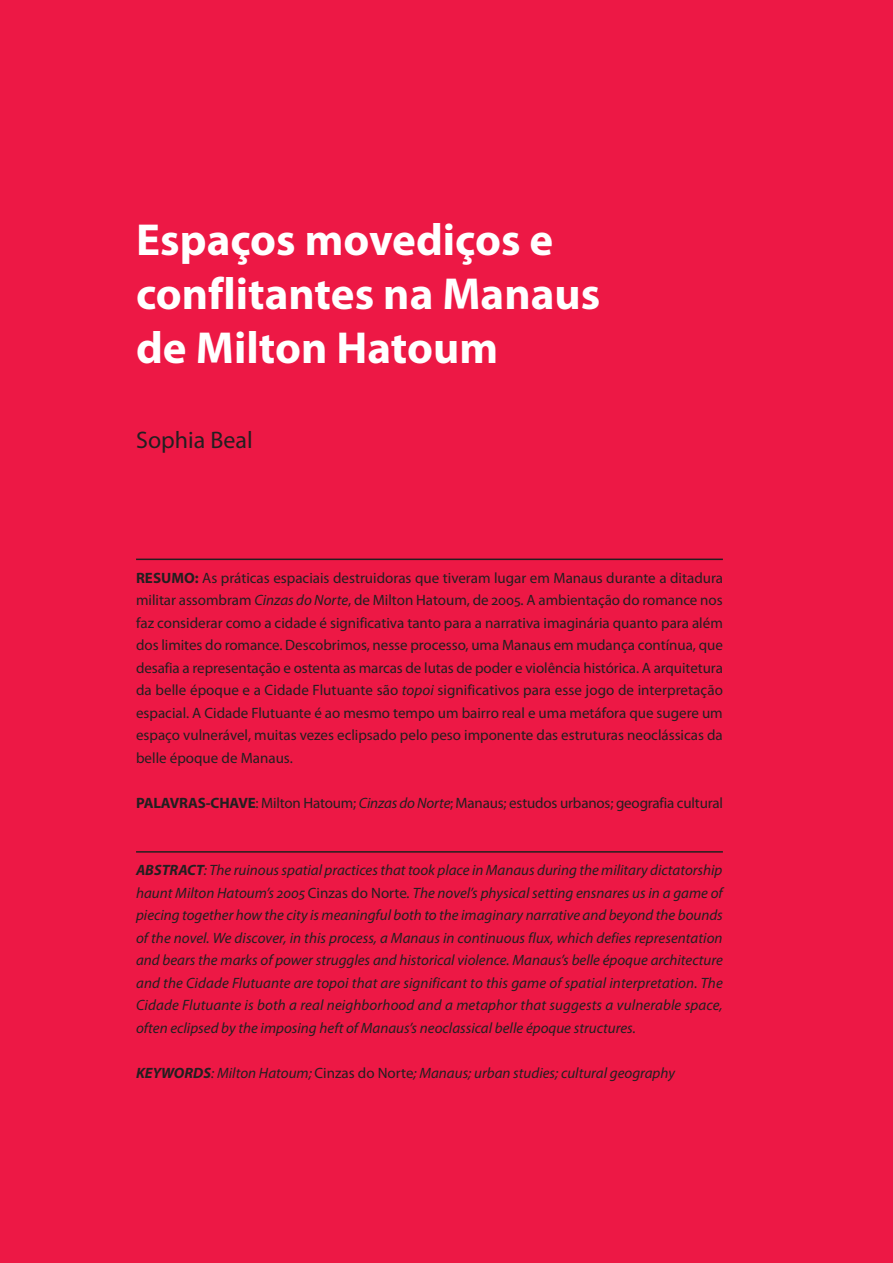
<style>
.page{position:relative;width:893px;height:1263px;background:#ed1845}
.page>*{position:absolute;margin:0;border:0;box-sizing:border-box;transform-origin:0 0}
.Titulo{font:700 45px/54px "Myriad Pro";color:#fff}
.Autor_inicio{font:24px "Myriad Pro";color:#231f20}
.Resumo{font:italic 15px/22.5px "Myriad Pro";color:#231f20;text-align:justify}
.Resumo-2{font:15px/22.5px "Myriad Pro";letter-spacing:-.005em;color:#231f20;text-align:justify}
.s1{font-weight:700}
.s2{font-style:italic}
.s3{font-style:normal}
</style>
<div class="page">
<hr style="left:136px;top:559px;width:587px;height:1px;background:#231f20">
<hr style="left:136px;top:851px;width:587px;height:2px;background:#231f20">
<p class="Titulo" style="left:136px;top:213px;width:466px">Espaços movediços e conflitantes na Manaus de Milton Hatoum</p>
<p class="Autor_inicio" style="left:136px;top:426px;width:118px">Sophia Beal</p>
<p class="Resumo-2" style="left:136px;top:567px;width:589px"><span class="s1">RESUMO:</span> As práticas espaciais destruidoras que tiveram lugar em Manaus durante a ditadura militar assombram <span class="s2">Cinzas do Norte</span>, de Milton Hatoum, de 2005. A ambientação do romance nos faz considerar como a cidade é significativa tanto para a narrativa imaginária quanto para além dos limites do romance. Descobrimos, nesse processo, uma Manaus em mudança contínua, que desafia a representação e ostenta as marcas de lutas de poder e violência histórica. A arquitetura da belle époque e a Cidade Flutuante são <span class="s2">topoi</span> significativos para esse jogo de interpretação espacial. A Cidade Flutuante é ao mesmo tempo um bairro real e uma metáfora que sugere um espaço vulnerável, muitas vezes eclipsado pelo peso imponente das estruturas neoclássicas da belle époque de Manaus.</p>
<p class="Resumo-2" style="left:136px;top:792px;width:588px"><span class="s1">PALAVRAS-CHAVE</span>: Milton Hatoum; <span class="s2">Cinzas do Norte</span>; Manaus; estudos urbanos; geografia cultural</p>
<p class="Resumo" style="left:136px;top:859px;width:588px"><span class="s1">ABSTRACT</span>: The ruinous spatial practices that took place in Manaus during the military dictatorship haunt Milton Hatoum’s 2005 <span class="s3">Cinzas do Norte</span>. The novel’s physical setting ensnares us in a game of piecing together how the city is meaningful both to the imaginary narrative and beyond the bounds of the novel. We discover, in this process, a Manaus in continuous flux, which defies representation and bears the marks of power struggles and historical violence. Manaus’s belle époque architecture and the Cidade Flutuante are topoi that are significant to this game of spatial interpretation. The Cidade Flutuante is both a real neighborhood and a metaphor that suggests a vulnerable space, often eclipsed by the imposing heft of Manaus’s neoclassical belle époque structures.</p>
<p class="Resumo" style="left:136px;top:1062px;width:540px"><span class="s1">KEYWORDS</span>: Milton Hatoum; <span class="s3">Cinzas do Norte</span>; Manaus; urban studies; cultural geography</p>
</div>
